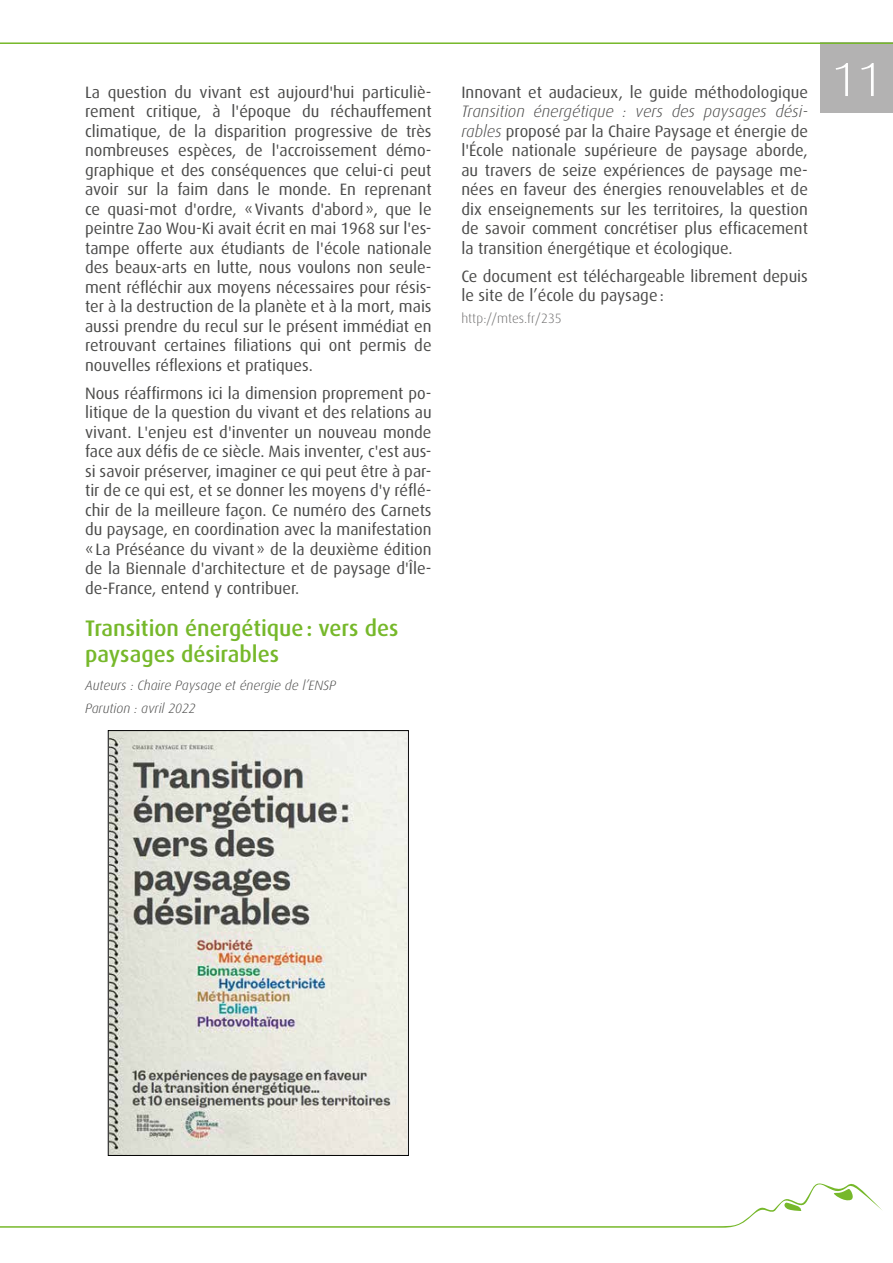
<style>
.page{position:relative;width:893px;height:1263px;background:#fff}
.page>*{position:absolute;margin:0;border:0;box-sizing:border-box;transform-origin:0 0}
.t1{font:300 48px "Dax OT";color:#fff;scale:1.05 1}
.t2{font:500 22.5px/25.5px "Dax OT";color:#76b82a}
.t3{font:16.5px/19.5px "Dax OT";color:#4a4a49;text-align:justify}
.t4{font:italic 300 13.5px/23.7px "Dax OT";color:#4a4a49}
.t5{font:300 13.5px "Dax OT";color:#706f6f}
.s1{font-weight:300;font-style:italic}
</style>
<div class="page">
<div style="left:821px;top:42px;width:72px;height:71px;background:#b3b2b2"></div>
<hr style="left:0;top:42px;width:893px;height:2px;background:#76b82a">
<svg style="left:0;top:1183px;width:882px;height:45px"></svg>
<img style="left:110px;top:732px;width:297px;height:422px">
<div style="left:108px;top:730px;width:301px;height:426px;border:1px solid #000"></div>
<p class="t3" style="left:85px;top:82px;width:348px">La question du vivant est aujourd'hui particuliè-</p>
<p class="t3" style="left:85px;top:102px;width:348px">rement critique, à l'époque du réchauffement climatique, de la disparition progressive de très nombreuses espèces, de l'accroissement démo&shy;graphique et des conséquences que celui-ci peut avoir sur la faim dans le monde. En reprenant ce quasi-mot d'ordre, «Vivants d'abord», que le peintre Zao Wou-Ki avait écrit en mai 1968 sur l'es&shy;tampe offerte aux étudiants de l'école nationale des beaux-arts en lutte, nous voulons non seule&shy;ment réfléchir aux moyens nécessaires pour résis&shy;ter à la destruction de la planète et à la mort, mais aussi prendre du recul sur le présent immédiat en retrouvant certaines filiations qui ont permis de nouvelles réflexions et pratiques.</p>
<p class="t3" style="left:85px;top:383px;width:348px">Nous réaffirmons ici la dimension proprement po&shy;litique de la question du vivant et des relations au vivant. L'enjeu est d'inventer un nouveau monde face aux défis de ce siècle. Mais inventer, c'est aus&shy;si savoir préserver, imaginer ce qui peut être à par&shy;tir de ce qui est, et se donner les moyens d'y réflé&shy;chir de la meilleure façon. Ce numéro des Carnets du paysage, en coordination avec la manifestation «La Préséance du vivant» de la deuxième édition de la Biennale d'architecture et de paysage d'Île&shy;de-France, entend y contribuer.</p>
<h2 class="t2" style="left:85px;top:616px;width:315px">Transition énergétique: vers des paysages désirables</h2>
<p class="t4" style="left:85px;top:673px;width:253px">Auteurs : Chaire Paysage et énergie de l’ENSP<br>Parution : avril 2022</p>
<p class="t3" style="left:461px;top:82px;width:348px">Innovant et audacieux, le guide méthodologique</p>
<p class="t3" style="left:461px;top:102px;width:348px"><span class="s1">Transition énergétique : vers des paysages dési&shy;rables</span> proposé par la Chaire Paysage et énergie de l'École nationale supérieure de paysage aborde, au travers de seize expériences de paysage me&shy;nées en faveur des énergies renouvelables et de dix enseignements sur les territoires, la question de savoir comment concrétiser plus efficacement la transition énergétique et écologique.</p>
<p class="t3" style="left:461px;top:266px;width:348px">Ce document est téléchargeable librement depuis le site de l’école du paysage:</p>
<p class="t5" style="left:461px;top:311px;width:102px">http://mtes.fr/235</p>
<h1 class="t1" style="left:831px;top:53px;width:50px">11</h1>
</div>
